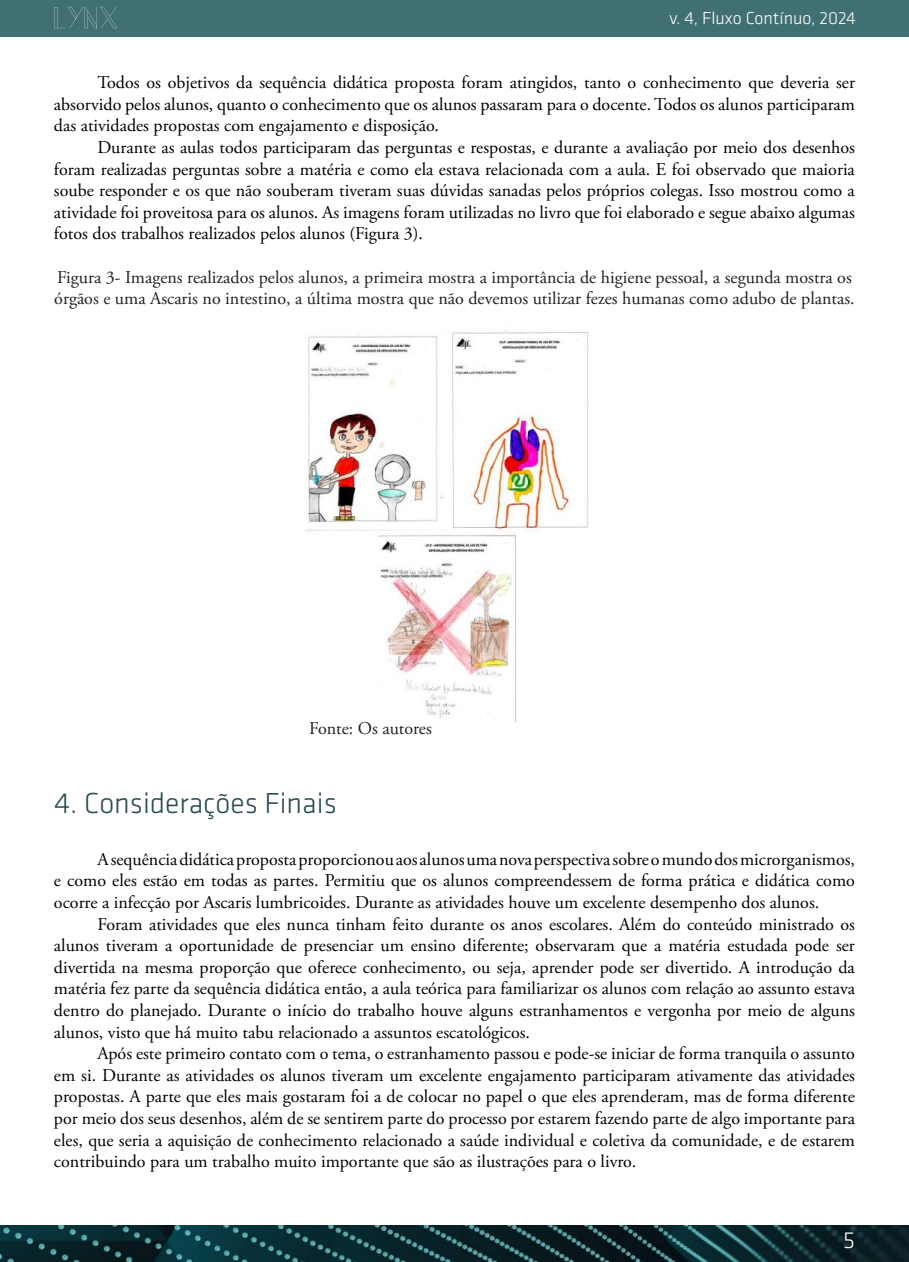
<style>
.page{position:relative;width:909px;height:1262px;background:#fff}
.page>*{position:absolute;margin:0;border:0;box-sizing:border-box;transform-origin:0 0}
.t1{font:300 30px "Klavika";color:#2a4d51}
.t2{font:300 24px "Klavika";color:#fff}
.t3{font:18px/21.6px "Adobe Garamond Pro";color:#000;text-align:justify}
.t4{font:18px/21.6px "Adobe Garamond Pro";color:#202124}
.t5{font:300 18px "Klavika";color:#fff}
</style>
<div class="page">
<img style="left:0;top:1225px;width:909px;height:37px">
<div style="left:0;top:0;width:909px;height:36px;background:#417072"></div>
<svg style="left:54px;top:7px;width:63px;height:22px"></svg>
<img style="left:305px;top:329px;width:284px;height:393px">
<p class="t5" style="left:669px;top:8px;width:188px">v. 4, Fluxo Contínuo, 2024</p>
<p class="t3" style="left:54px;top:72px;width:803px;text-indent:44px">Todos os objetivos da sequência didática proposta foram atingidos, tanto o conhecimento que deveria ser absorvido pelos alunos, quanto o conhecimento que os alunos passaram para o docente. Todos os alunos participaram das atividades propostas com engajamento e disposição.</p>
<p class="t3" style="left:54px;top:137px;width:803px;text-indent:44px">Durante as aulas todos participaram das perguntas e respostas, e durante a avaliação por meio dos desenhos foram realizadas perguntas sobre a matéria e como ela estava relacionada com a aula. E foi observado que maioria soube responder e os que não souberam tiveram suas dúvidas sanadas pelos próprios colegas. Isso mostrou como a atividade foi proveitosa para os alunos. As imagens foram utilizadas no livro que foi elaborado e segue abaixo algumas fotos dos trabalhos realizados pelos alunos (Figura 3).</p>
<p class="t4" style="left:54px;top:267px;width:802px">Figura 3- Imagens realizados pelos alunos, a primeira mostra a importância de higiene pessoal, a segunda mostra os órgãos e uma Ascaris no intestino, a última mostra que não devemos utilizar fezes humanas como adubo de plantas.</p>
<p class="t4" style="left:309px;top:718px;width:124px">Fonte: Os autores</p>
<h1 class="t1" style="left:54px;top:787px;width:284px">4. Considerações Finais</h1>
<p class="t3" style="left:54px;top:849px;width:803px;text-indent:44px">A sequência didática proposta proporcionou aos alunos uma nova perspectiva sobre o mundo dos microrganismos, e como eles estão em todas as partes. Permitiu que os alunos compreendessem de forma prática e didática como ocorre a infecção por Ascaris lumbricoides. Durante as atividades houve um excelente desempenho dos alunos.</p>
<p class="t3" style="left:54px;top:913px;width:803px;text-indent:44px">Foram atividades que eles nunca tinham feito durante os anos escolares. Além do conteúdo ministrado os alunos tiveram a oportunidade de presenciar um ensino diferente; observaram que a matéria estudada pode ser divertida na mesma proporção que oferece conhecimento, ou seja, aprender pode ser divertido. A introdução da matéria fez parte da sequência didática então, a aula teórica para familiarizar os alunos com relação ao assunto estava dentro do planejado. Durante o início do trabalho houve alguns estranhamentos e vergonha por meio de alguns alunos, visto que há muito tabu relacionado a assuntos escatológicos.</p>
<p class="t3" style="left:54px;top:1043px;width:803px;text-indent:44px">Após este primeiro contato com o tema, o estranhamento passou e pode-se iniciar de forma tranquila o assunto em si. Durante as atividades os alunos tiveram um excelente engajamento participaram ativamente das atividades propostas. A parte que eles mais gostaram foi a de colocar no papel o que eles aprenderam, mas de forma diferente por meio dos seus desenhos, além de se sentirem parte do processo por estarem fazendo parte de algo importante para eles, que seria a aquisição de conhecimento relacionado a saúde individual e coletiva da comunidade, e de estarem contribuindo para um trabalho muito importante que são as ilustrações para o livro.</p>
<h2 class="t2" style="left:843px;top:1227px;width:13px">5</h2>
</div>
